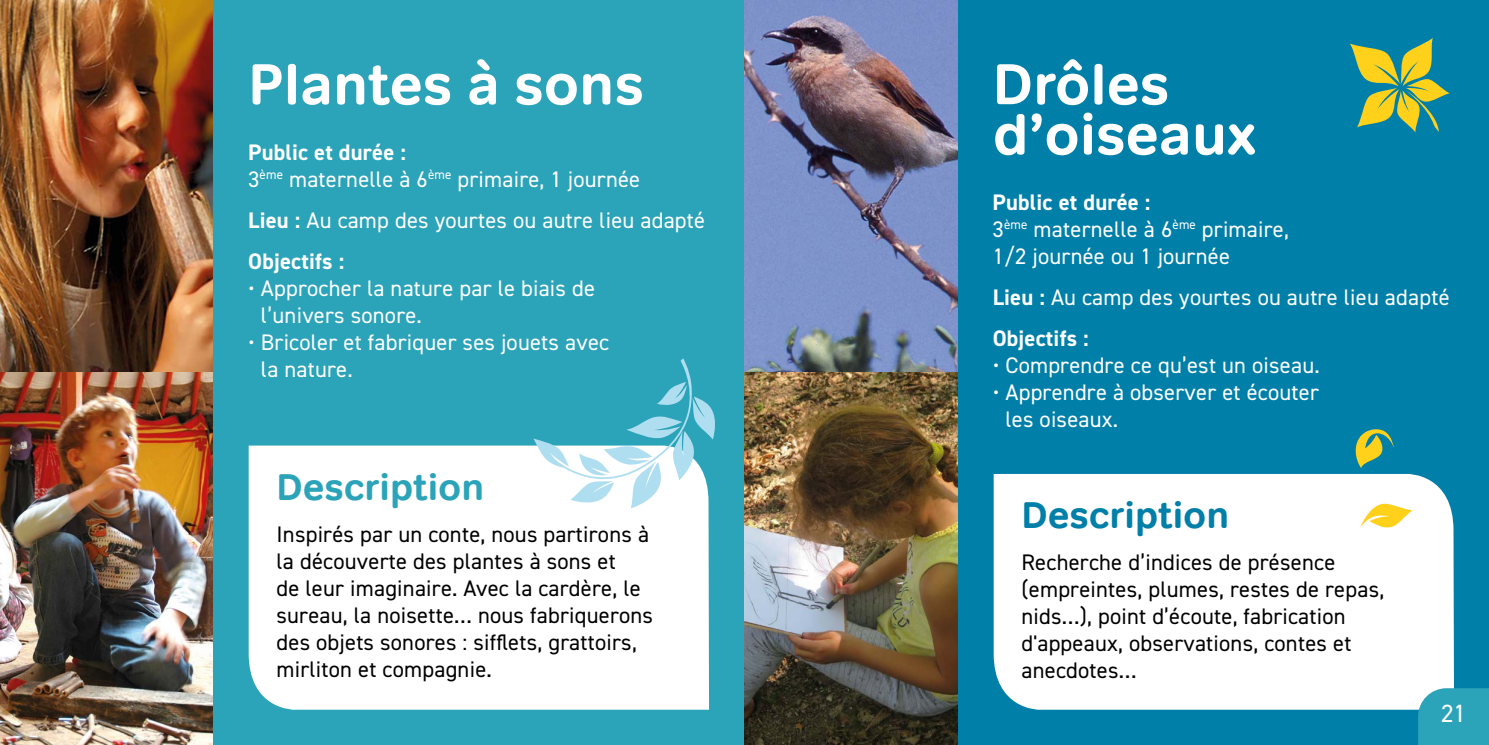
<style>
.page{position:relative;width:1489px;height:745px;background:#fff}
.page>*{position:absolute;margin:0;border:0;box-sizing:border-box;transform-origin:0 0}
.t1{font:700 57.5px/50px "Tondo";color:#fff}
.t2{font:700 37.5px "Tondo";color:#2ba3b8}
.t3{font:700 37.5px "Tondo";color:#007fa8}
.t4{font:25px "DIN2014";color:#fff}
.t5{font:22.5px/27px "DIN2014";letter-spacing:.01em;color:#fff}
.t6{font:22.5px/27px "DIN2014";letter-spacing:.01em;color:#000}
.s1{font-weight:700}
</style>
<div class="page">
<div style="left:213px;top:0;width:531px;height:744px;background:#2ba3b8"></div>
<div style="left:957px;top:0;width:531px;height:744px;background:#007fa8"></div>
<img style="left:0;top:0;width:213px;height:744px">
<img style="left:744px;top:0;width:213px;height:744px">
<div style="left:249px;top:445px;width:460px;height:264px;background:#fff"></div>
<div style="left:993px;top:474px;width:460px;height:235px;background:#fff"></div>
<svg style="left:533px;top:358px;width:182px;height:150px"></svg>
<svg style="left:1417px;top:687px;width:71px;height:57px;background:#36a7bb"></svg>
<svg style="left:1350px;top:38px;width:99px;height:94px"></svg>
<svg style="left:1355px;top:429px;width:38px;height:38px"></svg>
<svg style="left:1359px;top:503px;width:53px;height:25px"></svg>
<h1 class="t1" style="left:248px;top:59px;width:398px">Plantes à sons</h1>
<p class="t5" style="left:248px;top:138px;width:393px"><span class="s1">Public et durée :<br></span>3<sup>ème</sup> maternelle à 6<sup>ème</sup> primaire, 1 journée</p>
<p class="t5" style="left:248px;top:199px;width:458px;line-height:41.2px"><span class="s1">Lieu :</span> Au camp des yourtes ou autre lieu adapté<br><span class="s1">Objectifs :</span></p>
<p class="t5" style="left:261px;top:274px;width:335px;text-indent:-13px">• Approcher la nature par le biais de l’univers sonore.</p>
<p class="t5" style="left:261px;top:328px;width:350px;text-indent:-13px">• Bricoler et fabriquer ses jouets avec la nature.</p>
<h2 class="t2" style="left:276px;top:463px;width:209px">Description</h2>
<p class="t6" style="left:276px;top:519px;width:378px">Inspirés par un conte, nous partirons à la découverte des plantes à sons et<br>de leur imaginaire. Avec la cardère, le sureau, la noisette… nous fabriquerons des objets sonores : sifflets, grattoirs, mirliton et compagnie.</p>
<h1 class="t1" style="left:992px;top:59px;width:265px">Drôles d’oiseaux</h1>
<p class="t5" style="left:992px;top:188px;width:298px"><span class="s1">Public et durée :<br></span>3<sup>ème</sup> maternelle à 6<sup>ème</sup> primaire,<br>1/2 journée ou 1 journée</p>
<p class="t5" style="left:992px;top:276px;width:458px;line-height:41.2px"><span class="s1">Lieu :</span> Au camp des yourtes ou autre lieu adapté<br><span class="s1">Objectifs :</span></p>
<p class="t5" style="left:992px;top:351px;width:328px">• Comprendre ce qu’est un oiseau.</p>
<p class="t5" style="left:1005px;top:378px;width:315px;text-indent:-13px">• Apprendre à observer et écouter les oiseaux.</p>
<h2 class="t3" style="left:1021px;top:492px;width:209px">Description</h2>
<p class="t6" style="left:1021px;top:547px;width:364px">Recherche d’indices de présence (empreintes, plumes, restes de repas, nids…), point d’écoute, fabrication d'appeaux, observations, contes et anecdotes…</p>
<p class="t4" style="left:1440px;top:697px;width:26px">21</p>
</div>
